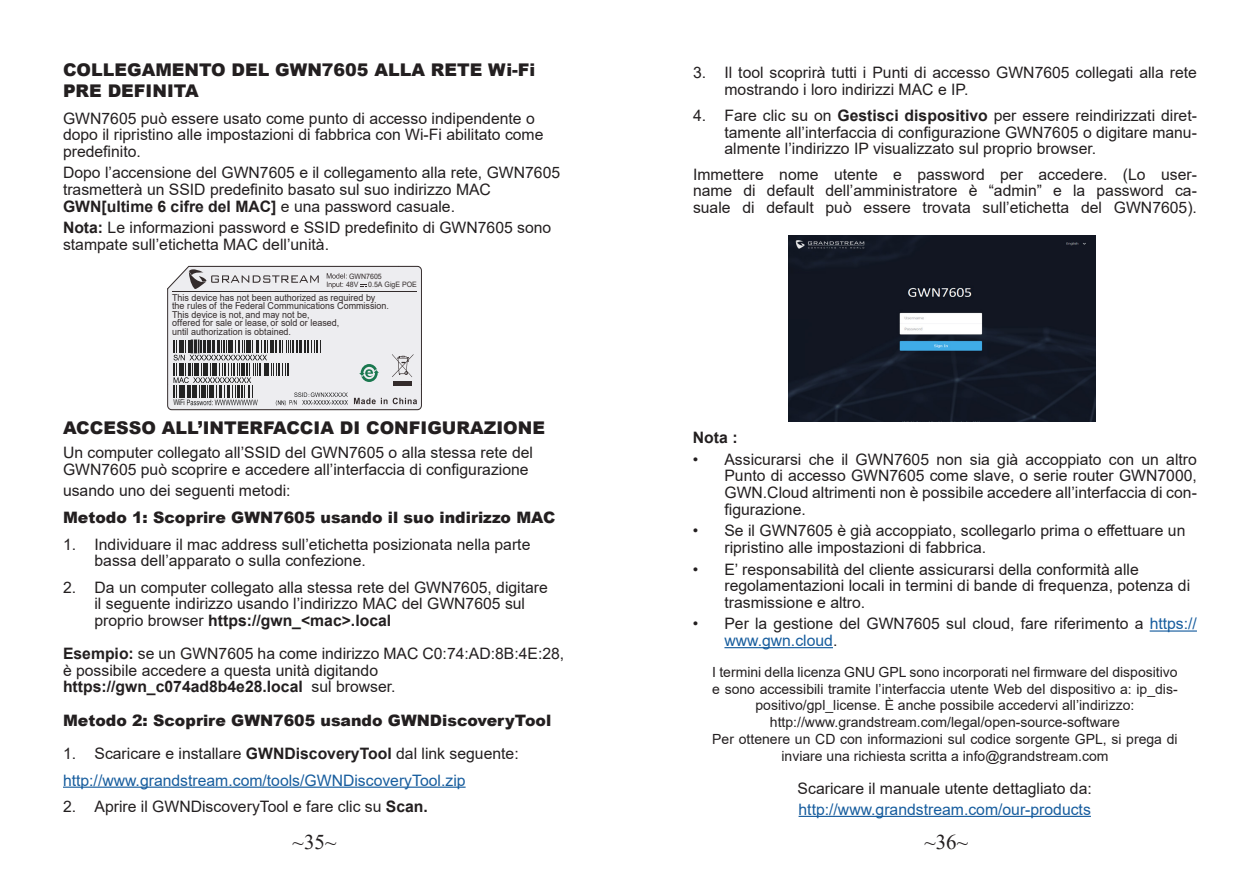
<style>
.page{position:relative;width:1260px;height:882px;background:#fff}
.page>*{position:absolute;margin:0;border:0;box-sizing:border-box;transform-origin:0 0}
.t1{font:21px "Times New Roman";color:#231f20}
.t2{font:900 17.5px/21px "Arial";color:#231f20}
.t3{font:15.75px/16.6px "Arial";color:#231f20}
.t4{font:15.75px "Arial";color:#175d9e}
.t5{font:900 15.75px "Arial";color:#231f20}
.t6{font:700 15.75px "Arial";color:#231f20}
.t7{font:14px/16.8px "Arial";color:#231f20;text-align:center}
.t8{font:9.45px/8.6px "Arial";color:#332b2b;scale:.94 1}
.t9{font:7.88px "Arial Narrow";color:#232323;scale:.94 1}
.t10{font:7.35px "Arial";color:#332c2b;scale:.94 1}
.t11{font:7.35px/8.6px "Arial";color:#332b2b;scale:.94 1}
.s1{font-weight:700}
.s2{color:#332c2b}
.s3{font-weight:400}
.s4{color:#175d9e}
</style>
<div class="page">
<hr style="left:63px;top:787px;width:403px;height:1px;background:#175d9e">
<svg style="left:167px;top:266px;width:255px;height:144px;background:#d1d1d3"></svg>
<img style="left:789px;top:236px;width:306px;height:186px">
<hr style="left:1150px;top:630px;width:47px;height:2px;background:#175d9e">
<hr style="left:724px;top:647px;width:109px;height:1px;background:#175d9e">
<hr style="left:799px;top:816px;width:292px;height:1px;background:#175d9e">
<p class="t2" style="left:63px;top:58px;width:474px">COLLEGAMENTO DEL GWN7605 ALLA RETE Wi-Fi<br>PRE DEFINITA</p>
<p class="t3" style="left:63px;top:110px;width:482px">GWN7605 può essere usato come punto di accesso indipendente o dopo il ripristino alle impostazioni di fabbrica con Wi-Fi abilitato come predefinito.</p>
<p class="t3" style="left:63px;top:165px;width:499px">Dopo l’accensione del GWN7605 e il collegamento alla rete, GWN7605 trasmetterà un SSID predefinito basato sul suo indirizzo MAC<br><span class="s1">GWN[ultime 6 cifre del MAC]</span> e una password casuale.</p>
<p class="t3" style="left:63px;top:219px;width:490px"><span class="s1">Nota:</span> Le informazioni password e SSID predefinito di GWN7605 sono stampate sull’etichetta MAC dell’unità.</p>
<p class="t11" style="left:346px;top:272px;width:40px;text-indent:3px">GWN7605<br><span class="s2">48V</span></p>
<p class="t10" style="left:368px;top:279px;width:53px">0.5A GigE POE</p>
<p class="t8" style="left:172px;top:293px;width:232px">This device has not been authorized as required by the rules of the Federal Communications Commission.<br>This device is not, and may not be,<br>offered for sale or lease, or sold or leased,<br>until authorization is obtained.</p>
<p class="t9" style="left:173px;top:397px;width:14px">WiFi</p>
<p class="t2" style="left:63px;top:416px;width:483px">ACCESSO ALL’INTERFACCIA DI CONFIGURAZIONE</p>
<p class="t3" style="left:63px;top:444px;width:472px">Un computer collegato all’SSID del GWN7605 o alla stessa rete del<br>GWN7605 può scoprire e accedere all’interfaccia di configurazione</p>
<p class="t3" style="left:63px;top:482px;width:229px">usando uno dei seguenti metodi:</p>
<p class="t5" style="left:63px;top:506px;width:494px">Metodo 1: Scoprire GWN7605 usando il suo indirizzo MAC</p>
<p class="t3" style="left:94px;top:536px;width:437px;text-indent:-32px">1. Individuare il mac address sull’etichetta posizionata nella parte bassa dell’apparato o sulla confezione.</p>
<p class="t3" style="left:94px;top:579px;width:455px;text-indent:-32px">2. Da un computer collegato alla stessa rete del GWN7605, digitare il seguente indirizzo usando l’indirizzo MAC del GWN7605 sul proprio browser <span class="s1">https://gwn_&lt;mac&gt;.local</span></p>
<p class="t3" style="left:63px;top:645px;width:503px"><span class="s1">Esempio:</span> se un GWN7605 ha come indirizzo MAC C0:74:AD:8B:4E:28, è possibile accedere a questa unità digitando</p>
<p class="t6" style="left:63px;top:676px;width:334px">https://gwn_c074ad8b4e28.local <span class="s3">sul browser.</span></p>
<p class="t5" style="left:63px;top:709px;width:490px">Metodo 2: Scoprire GWN7605 usando GWNDiscoveryTool</p>
<p class="t3" style="left:63px;top:745px;width:457px">1. Scaricare e installare <span class="s1">GWNDiscoveryTool</span> dal link seguente:</p>
<p class="t4" style="left:63px;top:769px;width:404px">http://www.grandstream.com/tools/GWNDiscoveryTool.zip</p>
<p class="t3" style="left:63px;top:798px;width:366px">2. Aprire il GWNDiscoveryTool e fare clic su <span class="s1">Scan.</span></p>
<p class="t3" style="left:724px;top:64px;width:474px;text-indent:-32px">3. Il tool scoprirà tutti i Punti di accesso GWN7605 collegati alla rete mostrando i loro indirizzi MAC e IP.</p>
<p class="t3" style="left:724px;top:107px;width:474px;text-align:justify;text-indent:-32px">4. Fare clic su on <span class="s1">Gestisci dispositivo</span> per essere reindirizzati diret&shy;tamente all’interfaccia di configurazione GWN7605 o digitare manu&shy;almente l’indirizzo IP visualizzato sul proprio browser.</p>
<p class="t3" style="left:693px;top:166px;width:505px;text-align:justify">Immettere nome utente e password per accedere. (Lo user&shy;name di default dell’amministratore è “admin” e la password ca&shy;suale di default può essere trovata sull’etichetta del GWN7605).</p>
<p class="t6" style="left:693px;top:427px;width:46px">Nota :</p>
<p class="t3" style="left:724px;top:451px;width:474px;text-align:justify;text-indent:-32px">• Assicurarsi che il GWN7605 non sia già accoppiato con un altro Punto di accesso GWN7605 come slave, o serie router GWN7000, GWN.Cloud altrimenti non è possibile accedere all’interfaccia di con&shy;figurazione.</p>
<p class="t3" style="left:724px;top:522px;width:462px;text-indent:-32px">• Se il GWN7605 è già accoppiato, scollegarlo prima o effettuare un ripristino alle impostazioni di fabbrica.</p>
<p class="t3" style="left:724px;top:561px;width:467px;text-indent:-32px">• E’ responsabilità del cliente assicurarsi della conformità alle regolamentazioni locali in termini di bande di frequenza, potenza di trasmissione e altro.</p>
<p class="t3" style="left:724px;top:615px;width:474px;text-indent:-32px">• Per la gestione del GWN7605 sul cloud, fare riferimento a <span class="s4">https:// www.gwn.cloud</span>.</p>
<p class="t7" style="left:712px;top:663px;width:467px">I termini della licenza GNU GPL sono incorporati nel firmware del dispositivo e sono accessibili tramite l’interfaccia utente Web del dispositivo a: ip_dis&shy;positivo/gpl_license. È anche possibile accedervi all’indirizzo:</p>
<p class="t7" style="left:770px;top:714px;width:352px">http://www.grandstream.com/legal/open-source-software</p>
<p class="t7" style="left:712px;top:731px;width:467px">Per ottenere un CD con informazioni sul codice sorgente GPL, si prega di inviare una richiesta scritta a info@grandstream.com</p>
<p class="t3" style="left:798px;top:780px;width:296px">Scaricare il manuale utente dettagliato da:</p>
<p class="t4" style="left:799px;top:798px;width:294px">http://www.grandstream.com/our-products</p>
<h1 class="t1" style="left:293px;top:827px;width:45px">~35~</h1>
<h1 class="t1" style="left:924px;top:827px;width:45px">~36~</h1>
</div>
